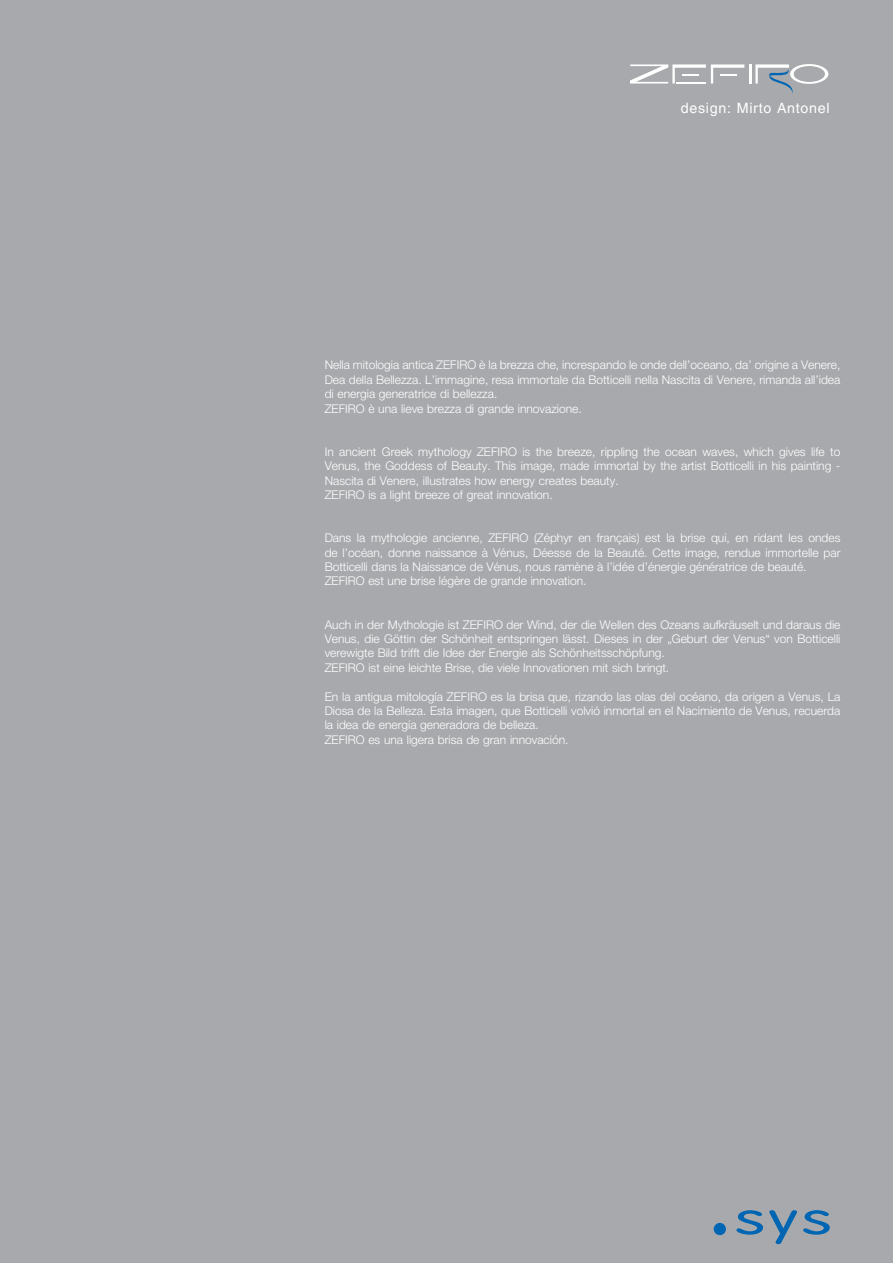
<style>
.page{position:relative;width:893px;height:1263px;background:#a7a9ac}
.page>*{position:absolute;margin:0;border:0;box-sizing:border-box;transform-origin:0 0}
.t1{font:300 120px "VAG Rounded";color:#0066b3}
.t2{font:300 45px "VAG Rounded";color:#0066b3;scale:1.5 1}
.t3{font:14.25px "Helvetica";letter-spacing:.05em;color:#fff}
.t4{font:300 12px/14.4px "Helvetica Neue";color:#fff}
</style>
<div class="page">
<svg style="left:630px;top:64px;width:198px;height:30px"></svg>
<p class="t3" style="left:681px;top:103px;width:150px">design: Mirto Antonel</p>
<p class="t4" style="left:325px;top:359px;width:517px">Nella mitologia antica ZEFIRO è la brezza che, increspando le onde dell’oceano, da’ origine a Venere, Dea della Bellezza. L’immagine, resa immortale da Botticelli nella Nascita di Venere, rimanda all’idea di energia generatrice di bellezza.<br>ZEFIRO è una lieve brezza di grande innovazione.</p>
<p class="t4" style="left:325px;top:445px;width:517px">In ancient Greek mythology ZEFIRO is the breeze, rippling the ocean waves, which gives life to Venus, the Goddess of Beauty. This image, made immortal by the artist Botticelli in his painting - Nascita di Venere, illustrates how energy creates beauty.<br>ZEFIRO is a light breeze of great innovation.</p>
<p class="t4" style="left:325px;top:532px;width:517px">Dans la mythologie ancienne, ZEFIRO (Zéphyr en français) est la brise qui, en ridant les ondes de l’océan, donne naissance à Vénus, Déesse de la Beauté. Cette image, rendue immortelle par Botticelli dans la Naissance de Vénus, nous ramène à l’idée d’énergie génératrice de beauté.<br>ZEFIRO est une brise légère de grande innovation.</p>
<p class="t4" style="left:325px;top:618px;width:517px">Auch in der Mythologie ist ZEFIRO der Wind, der die Wellen des Ozeans aufkräuselt und daraus die Venus, die Göttin der Schönheit entspringen lässt. Dieses in der „Geburt der Venus“ von Botticelli verewigte Bild trifft die Idee der Energie als Schönheitsschöpfung.<br>ZEFIRO ist eine leichte Brise, die viele Innovationen mit sich bringt.</p>
<p class="t4" style="left:325px;top:690px;width:517px">En la antigua mitología ZEFIRO es la brisa que, rizando las olas del océano, da origen a Venus, La Diosa de la Belleza. Esta imagen, que Botticelli volvió inmortal en el Nacimiento de Venus, recuerda la idea de energía generadora de belleza.<br>ZEFIRO es una ligera brisa de gran innovación.</p>
<h1 class="t1" style="left:705px;top:1142px;width:31px">.</h1>
<h2 class="t2" style="left:735px;top:1200px;width:66px">sys</h2>
</div>
